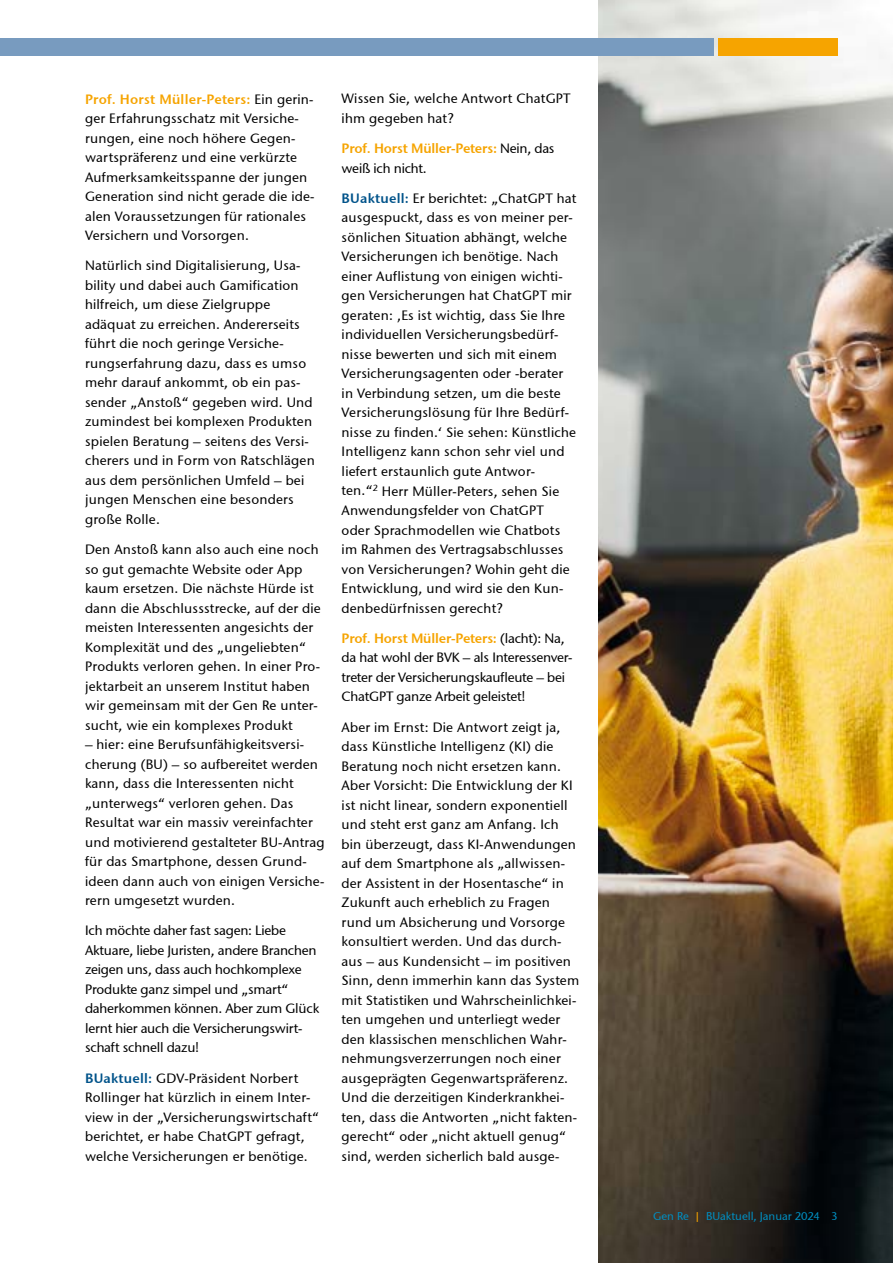
<style>
.page{position:relative;width:893px;height:1263px;background:#fff}
.page>*{position:absolute;margin:0;border:0;box-sizing:border-box;transform-origin:0 0}
.t1{font:13.5px/19.5px "Stone Sans GC Re";letter-spacing:.015em;color:#000}
.t2{font:13.5px/19.5px "Stone Sans GC Re";letter-spacing:-.015em;color:#000}
.t3{font:600 13.5px/19.5px "Stone Sans GC Re";letter-spacing:-.015em;color:#f6a400}
.t4{font:11.25px "Stone Sans GC Re";color:#008ec1}
.s1{font-weight:600;color:#f6a400}
.s2{font-weight:600;color:#00538a}
.s3{font-weight:400;color:#000}
.s4{color:#f6a400}
</style>
<div class="page">
<img style="left:598px;top:0;width:295px;height:1263px">
<div style="left:0;top:38px;width:714px;height:17px;background:#789bbf"></div>
<div style="left:718px;top:38px;width:120px;height:17px;background:#f6a400"></div>
<p class="t1" style="left:85px;top:89px;width:231px"><span class="s1">Prof. Horst Müller-Peters:</span> Ein gerin&shy;ger Erfahrungsschatz mit Versiche&shy;rungen, eine noch höhere Gegen&shy;wartspräferenz und eine verkürzte Aufmerksamkeitsspanne der jungen Generation sind nicht gerade die ide&shy;alen Voraussetzungen für rationales Versichern und Vorsorgen.</p>
<p class="t1" style="left:85px;top:256px;width:231px">Natürlich sind Digitalisierung, Usa&shy;bility und dabei auch Gamification hilfreich, um diese Zielgruppe adäquat zu erreichen. Andererseits führt die noch geringe Versiche&shy;rungserfahrung dazu, dass es umso mehr darauf ankommt, ob ein pas&shy;sender „Anstoß“ gegeben wird. Und zumindest bei komplexen Produkten spielen Beratung – seitens des Versi&shy;cherers und in Form von Ratschlägen aus dem persönlichen Umfeld – bei jungen Menschen eine besonders große Rolle.</p>
<p class="t1" style="left:85px;top:539px;width:237px">Den Anstoß kann also auch eine noch so gut gemachte Website oder App kaum ersetzen. Die nächste Hürde ist dann die Abschlussstrecke, auf der die meisten Interessenten angesichts der Komplexität und des „ungeliebten“ Produkts verloren gehen. In einer Pro&shy;jektarbeit an unserem Institut haben wir gemeinsam mit der Gen Re unter&shy;sucht, wie ein komplexes Produkt</p>
<p class="t1" style="left:85px;top:734px;width:241px">– hier: eine Berufsunfähigkeitsversi&shy;cherung (BU) – so aufbereitet werden kann, dass die Interessenten nicht „unterwegs“ verloren gehen. Das Resultat war ein massiv vereinfachter und motivierend gestalteter BU-Antrag für das Smartphone, dessen Grund&shy;ideen dann auch von einigen Versiche&shy;rern umgesetzt wurden.</p>
<p class="t2" style="left:85px;top:921px;width:236px">Ich möchte daher fast sagen: Liebe Aktuare, liebe Juristen, andere Branchen zeigen uns, dass auch hochkomplexe Produkte ganz simpel und „smart“ daherkommen können. Aber zum Glück lernt hier auch die Versicherungswirt&shy;schaft schnell dazu!</p>
<p class="t1" style="left:85px;top:1068px;width:236px"><span class="s2">BUaktuell:</span> GDV-Präsident Norbert Rollinger hat kürzlich in einem Inter&shy;view in der „Versicherungswirtschaft“ berichtet, er habe ChatGPT gefragt, welche Versicherungen er benötige.</p>
<p class="t1" style="left:342px;top:89px;width:231px">Wissen Sie, welche Antwort ChatGPT ihm gegeben hat?</p>
<p class="t3" style="left:342px;top:138px;width:214px">Prof. Horst Müller-Peters: <span class="s3">Nein, das weiß ich nicht.</span></p>
<p class="t1" style="left:342px;top:188px;width:236px"><span class="s2">BUaktuell:</span> Er berichtet: „ChatGPT hat ausgespuckt, dass es von meiner per&shy;sönlichen Situation abhängt, welche Versicherungen ich benötige. Nach einer Auflistung von einigen wichti&shy;gen Versicherungen hat ChatGPT mir geraten: ‚Es ist wichtig, dass Sie Ihre individuellen Versicherungsbedürf&shy;nisse bewerten und sich mit einem Versicherungsagenten oder -berater in Verbindung setzen, um die beste Versicherungslösung für Ihre Bedürf&shy;nisse zu finden.‘ Sie sehen: Künstliche Intelligenz kann schon sehr viel und liefert erstaunlich gute Antwor-<br>ten.“<sup>2</sup> Herr Müller-Peters, sehen Sie Anwendungsfelder von ChatGPT<br>oder Sprachmodellen wie Chatbots im Rahmen des Vertragsabschlusses von Versicherungen? Wohin geht die Entwicklung, und wird sie den Kun&shy;denbedürfnissen gerecht?</p>
<p class="t2" style="left:342px;top:628px;width:232px"><span class="s1">Prof. Horst Müller-Peters:</span> (lacht): Na, da hat wohl der BVK – als Interessenver&shy;treter der Versicherungskaufleute – bei ChatGPT ganze Arbeit geleistet!</p>
<p class="t1" style="left:342px;top:717px;width:239px">Aber im Ernst: Die Antwort zeigt ja, dass Künstliche Intelligenz (KI) die Beratung noch nicht ersetzen kann.<br>Aber Vorsicht: Die Entwicklung der KI ist nicht linear, sondern exponentiell und steht erst ganz am Anfang. Ich bin überzeugt, dass KI-Anwendungen auf dem Smartphone als „allwissen&shy;der Assistent in der Hosentasche“ in Zukunft auch erheblich zu Fragen rund um Absicherung und Vorsorge konsultiert werden. Und das durch&shy;aus – aus Kundensicht – im positiven Sinn, denn immerhin kann das System mit Statistiken und Wahrscheinlichkei&shy;ten umgehen und unterliegt weder den klassischen menschlichen Wahr&shy;nehmungsverzerrungen noch einer ausgeprägten Gegenwartspräferenz.<br>Und die derzeitigen Kinderkrankhei&shy;ten, dass die Antworten „nicht fakten&shy;gerecht“ oder „nicht aktuell genug“ sind, werden sicherlich bald ausge-</p>
<p class="t4" style="left:653px;top:1209px;width:186px">Gen Re <span class="s4">|</span> BUaktuell, Januar 2024 3</p>
</div>
